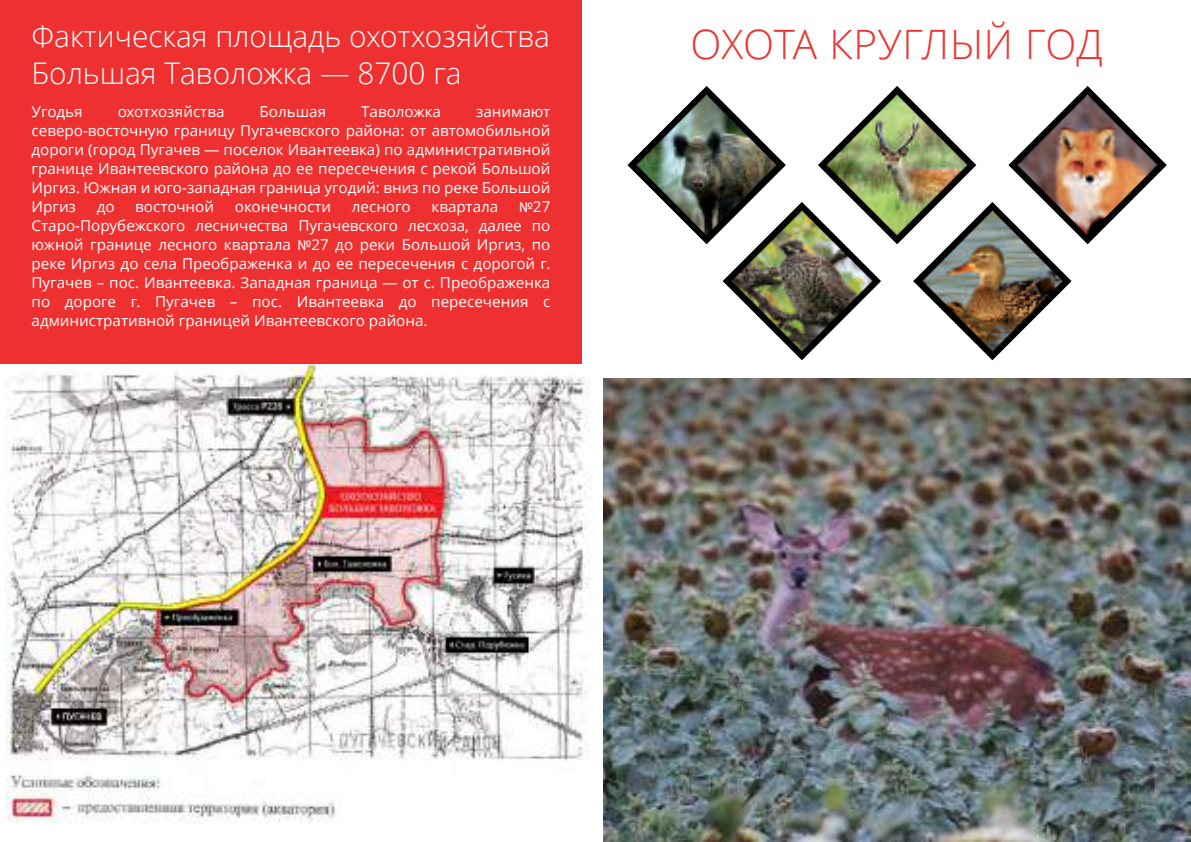
<style>
.page{position:relative;width:1191px;height:842px;background:#fff}
.page>*{position:absolute;margin:0;border:0;box-sizing:border-box;transform-origin:0 0}
.t1{font:300 40.4px "Open Sans";color:#ee3130}
.t2{font:300 29.8px/36.4px "Open Sans";color:#fff}
.t3{font:15px/19px "Open Sans";color:#fff;text-align:justify}
.s1{font-family:"Myriad Pro"}
</style>
<div class="page">
<img style="left:706px;top:165px;width:382px;height:195px">
<img style="left:818px;top:86px;width:158px;height:158px">
<img style="left:627px;top:86px;width:159px;height:158px">
<img style="left:1008px;top:86px;width:158px;height:158px">
<img style="left:6px;top:360px;width:584px;height:463px">
<img style="left:603px;top:379px;width:588px;height:463px">
<div style="left:0;top:0;width:581px;height:364px;background:#ee3130"></div>
<h2 class="t2" style="left:32px;top:18px;width:520px">Фактическая площадь охотхозяйства<br>Большая Таволожка — 8700 га</h2>
<p class="t3" style="left:32px;top:101px;width:53px">Угодья</p>
<p class="t3" style="left:118px;top:101px;width:108px">охотхозяйства</p>
<p class="t3" style="left:259px;top:101px;width:68px">Большая</p>
<p class="t3" style="left:361px;top:101px;width:81px">Таволожка</p>
<p class="t3" style="left:32px;top:101px;width:520px;text-indent:444px">занимают северо-восточную границу Пугачевского района: от автомобильной дороги (город Пугачев — поселок Ивантеевка) по административной границе Ивантеевского района до ее пересечения с рекой Большой Иргиз. Южная и юго-западная граница угодий: вниз по реке Большой Иргиз</p>
<p class="t3" style="left:97px;top:196px;width:19px">до</p>
<p class="t3" style="left:135px;top:196px;width:80px">восточной</p>
<p class="t3" style="left:235px;top:196px;width:98px">оконечности</p>
<p class="t3" style="left:352px;top:196px;width:60px">лесного</p>
<p class="t3" style="left:431px;top:196px;width:68px">квартала</p>
<p class="t3" style="left:32px;top:196px;width:520px;text-indent:487px"><span class="s1">№</span>27<br>Старо-Порубежского лесничества Пугачевского лесхоза, далее по южной границе лесного квартала <span class="s1">№</span>27 до реки Большой Иргиз, по реке Иргиз до села Преображенка и до ее пересечения с дорогой г.<br>Пугачев – пос. Ивантеевка. Западная граница — от с. Преображенка по дороге г. Пугачев – пос. Ивантеевка до пересечения с административной границей Ивантеевского района.</p>
<h1 class="t1" style="left:690px;top:18px;width:414px">ОХОТА КРУГЛЫЙ ГОД</h1>
</div>
